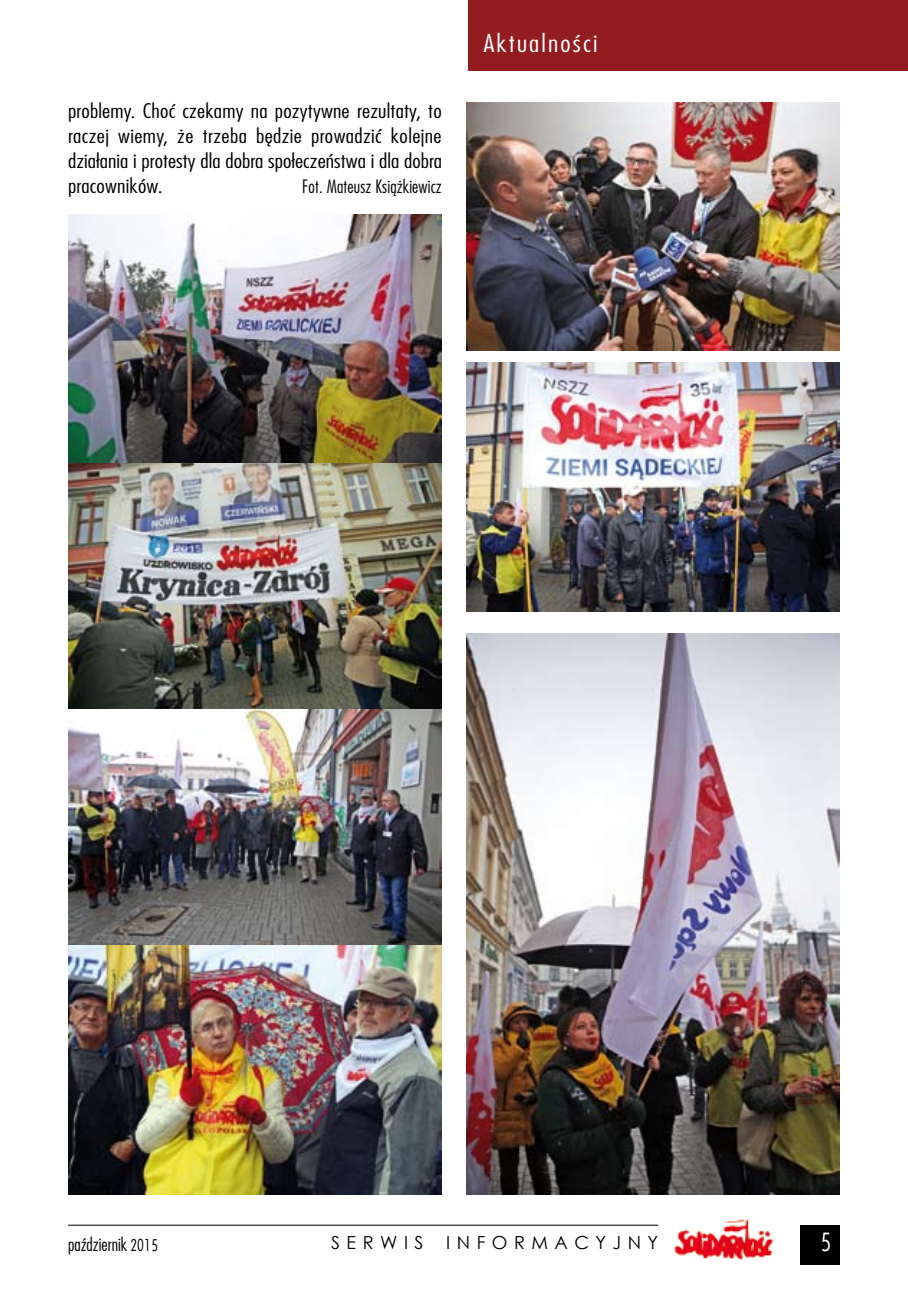
<style>
.page{position:relative;width:908px;height:1304px;background:#fff}
.page>*{position:absolute;margin:0;border:0;box-sizing:border-box;transform-origin:0 0}
.t1{font:28px "Futura Condensed Light Pl";color:#fff}
.t2{font:300 24px "Fujiyama";letter-spacing:.075em;color:#fff;scale:1.2 1}
.t3{font:300 19.6px/25px "Fujiyama";color:#000;text-align:justify;scale:1.2 1}
.t4{font:300 18px "Fujiyama";letter-spacing:.01em;color:#000}
.t5{font:18px "Century Gothic";letter-spacing:.36em;color:#000}
.s1{font-family:"Futura Condensed Light Pl";font-weight:400}
</style>
<div class="page">
<div style="left:799px;top:1225px;width:40px;height:39px;background:#000"></div>
<hr style="left:68px;top:1225px;width:590px;height:1px;background:#000">
<img style="left:674px;top:1219px;width:99px;height:41px">
<div style="left:468px;top:0;width:439px;height:71px;background:#931c20"></div>
<img style="left:466px;top:363px;width:373px;height:249px">
<img style="left:466px;top:634px;width:373px;height:560px">
<img style="left:68px;top:214px;width:374px;height:732px">
<img style="left:68px;top:946px;width:374px;height:249px">
<img style="left:466px;top:102px;width:373px;height:249px">
<p class="t3" style="left:68px;top:98px;width:313px">problemy. Choć czekamy na pozytywne rezultaty, to raczej wiemy, że trzeba będzie prowadzić kolejne działania i protesty dla dobra społeczeństwa i dla dobra pracowników.</p>
<p class="t4" style="left:302px;top:175px;width:141px">Fot. Mateusz Książkiewicz</p>
<p class="t2" style="left:483px;top:28px;width:96px">Aktualności</p>
<p class="t4" style="left:68px;top:1232px;width:91px">październik <span class="s1">2015</span></p>
<p class="t5" style="left:331px;top:1230px;width:94px">SERWIS</p>
<p class="t5" style="left:446px;top:1230px;width:213px">INFORMACYJNY</p>
<h1 class="t1" style="left:820px;top:1226px;width:12px">5</h1>
</div>
